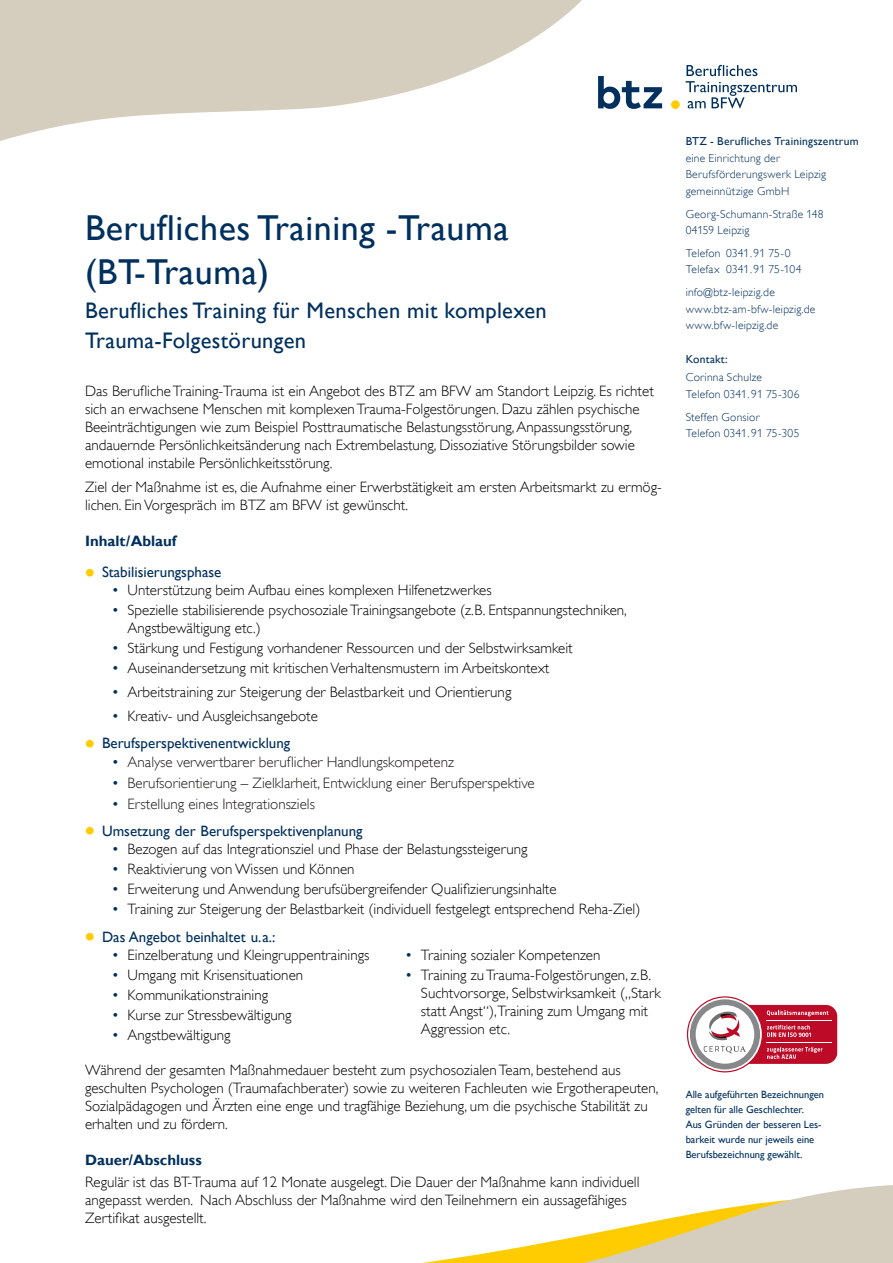
<style>
.page{position:relative;width:893px;height:1263px;background:#fff}
.page>*{position:absolute;margin:0;border:0;box-sizing:border-box;transform-origin:0 0}
.t1{font:36px/43.2px "Gill Sans Alt One WGL";letter-spacing:.015em;color:#00305e}
.t2{font:22.5px/30px "Gill Sans Alt One WGL";letter-spacing:.015em;color:#00305e}
.t3{font:15px/18px "Gill Sans Alt One WGL Light";color:#000}
.t4{font:15px "Gill Sans Alt One WGL Light";color:#1b1a18}
.t5{font:15px "Gill Sans Alt One WGL";color:#00305e}
.t6{font:700 15px "Gill Sans Alt One WGL";color:#00305e}
.t7{font:11.55px/16.5px "Gill Sans Alt One WGL Light";letter-spacing:.02em;color:#00305e}
.t8{font:11.55px "Gill Sans Alt One WGL";letter-spacing:.02em;color:#00305e}
.t9{font:10.5px/15px "Gill Sans Alt One WGL";color:#00305e}
.s1{font-weight:700;font-size:27px;color:#fecc00}
.s2{font-family:"Gill Sans Alt One WGL";color:#00305e}
</style>
<div class="page">
<svg style="left:422px;top:1185px;width:471px;height:78px"></svg>
<svg style="left:0;top:0;width:582px;height:141px;fill:#d5cebe"></svg>
<svg style="left:686px;top:65px;width:111px;height:43px"></svg>
<div style="left:671px;top:100px;width:9px;height:9px;background:#fecc00;border-radius:50%"></div>
<svg style="left:598px;top:76px;width:64px;height:33px"></svg>
<div style="left:701px;top:1005px;width:136px;height:59px;background:#bd0a26;border-radius:11px"></div>
<hr style="left:767px;top:1042px;width:65px;height:1px;background:#fff">
<hr style="left:767px;top:1020px;width:65px;height:1px;background:#fff">
<svg style="left:687px;top:996px;width:141px;height:76px"></svg>
<h1 class="t1" style="left:85px;top:206px;width:425px">Berufliches Training -Trauma (BT-Trauma)</h1>
<h2 class="t2" style="left:85px;top:295px;width:463px">Berufliches Training für Menschen mit komplexen<br>Trauma-Folgestörungen</h2>
<p class="t3" style="left:85px;top:382px;width:570px">Das Berufliche Training-Trauma ist ein Angebot des BTZ am BFW am Standort Leipzig. Es richtet sich an erwachsene Menschen mit komplexen Trauma-Folgestörungen. Dazu zählen psychische Beeinträchtigungen wie zum Beispiel Posttraumatische Belastungsstörung, Anpassungsstörung, andauernde Persönlichkeitsänderung nach Extrembelastung, Dissoziative Störungsbilder sowie emotional instabile Persönlichkeitsstörung.</p>
<p class="t3" style="left:85px;top:478px;width:578px">Ziel der Maßnahme ist es, die Aufnahme einer Erwerbstätigkeit am ersten Arbeitsmarkt zu ermög&shy;lichen. Ein Vorgespräch im BTZ am BFW ist gewünscht.</p>
<p class="t6" style="left:85px;top:530px;width:93px">Inhalt/Ablauf</p>
<p class="t5" style="left:85px;top:562px;width:138px"><span class="s1">•</span> Stabilisierungsphase</p>
<p class="t3" style="left:113px;top:581px;width:381px"><span class="s2">•</span> Unterstützung beim Aufbau eines komplexen Hilfenetzwerkes</p>
<p class="t3" style="left:128px;top:601px;width:501px;text-indent:-15px"><span class="s2">•</span> Spezielle stabilisierende psychosoziale Trainingsangebote (z.B. Entspannungstechniken,<br>Angstbewältigung etc.)</p>
<p class="t3" style="left:113px;top:639px;width:462px"><span class="s2">•</span> Stärkung und Festigung vorhandener Ressourcen und der Selbstwirksamkeit</p>
<p class="t3" style="left:113px;top:659px;width:438px"><span class="s2">•</span> Auseinandersetzung mit kritischen Verhaltensmustern im Arbeitskontext</p>
<p class="t3" style="left:113px;top:683px;width:400px"><span class="s2">•</span> Arbeitstraining zur Steigerung der Belastbarkeit und Orientierung</p>
<p class="t3" style="left:113px;top:707px;width:207px"><span class="s2">•</span> Kreativ- und Ausgleichsangebote</p>
<p class="t5" style="left:85px;top:733px;width:207px"><span class="s1">•</span> Berufsperspektivenentwicklung</p>
<p class="t4" style="left:113px;top:752px;width:343px"><span class="s2">•</span> Analyse verwertbarer beruflicher Handlungskompetenz</p>
<p class="t4" style="left:113px;top:773px;width:424px"><span class="s2">•</span> Berufsorientierung – Zielklarheit, Entwicklung einer Berufsperspektive</p>
<p class="t4" style="left:113px;top:794px;width:204px"><span class="s2">•</span> Erstellung eines Integrationsziels</p>
<p class="t5" style="left:85px;top:821px;width:279px"><span class="s1">•</span> Umsetzung der Berufsperspektivenplanung</p>
<p class="t3" style="left:113px;top:840px;width:416px"><span class="s2">•</span> Bezogen auf das Integrationsziel und Phase der Belastungssteigerung</p>
<p class="t3" style="left:113px;top:860px;width:243px"><span class="s2">•</span> Reaktivierung von Wissen und Können</p>
<p class="t3" style="left:113px;top:880px;width:445px"><span class="s2">•</span> Erweiterung und Anwendung berufsübergreifender Qualifizierungsinhalte</p>
<p class="t3" style="left:113px;top:900px;width:529px"><span class="s2">•</span> Training zur Steigerung der Belastbarkeit (individuell festgelegt entsprechend Reha-Ziel)</p>
<p class="t5" style="left:85px;top:926px;width:192px"><span class="s1">•</span> Das Angebot beinhaltet u.a.:</p>
<p class="t3" style="left:113px;top:946px;width:258px"><span class="s2">•</span> Einzelberatung und Kleingruppentrainings</p>
<p class="t3" style="left:113px;top:966px;width:192px"><span class="s2">•</span> Umgang mit Krisensituationen</p>
<p class="t3" style="left:113px;top:986px;width:157px"><span class="s2">•</span> Kommunikationstraining</p>
<p class="t3" style="left:113px;top:1006px;width:180px"><span class="s2">•</span> Kurse zur Stressbewältigung</p>
<p class="t3" style="left:113px;top:1026px;width:120px"><span class="s2">•</span> Angstbewältigung</p>
<p class="t3" style="left:406px;top:946px;width:196px"><span class="s2">•</span> Training sozialer Kompetenzen</p>
<p class="t3" style="left:421px;top:966px;width:241px;text-indent:-15px"><span class="s2">•</span> Training zu Trauma-Folgestörungen, z.B.<br>Suchtvorsorge, Selbstwirksamkeit („Stark statt Angst“),Training zum Umgang mit Aggression etc.</p>
<p class="t3" style="left:85px;top:1061px;width:575px">Während der gesamten Maßnahmedauer besteht zum psychosozialen Team, bestehend aus geschulten Psychologen (Traumafachberater) sowie zu weiteren Fachleuten wie Ergotherapeuten, Sozialpädagogen und Ärzten eine enge und tragfähige Beziehung, um die psychische Stabilität zu erhalten und zu fördern.</p>
<p class="t6" style="left:85px;top:1149px;width:118px">Dauer/Abschluss</p>
<p class="t3" style="left:85px;top:1173px;width:556px">Regulär ist das BT-Trauma auf 12 Monate ausgelegt. Die Dauer der Maßnahme kann individuell angepasst werden. Nach Abschluss der Maßnahme wird den Teilnehmern ein aussagefähiges<br>Zertifikat ausgestellt.</p>
<p class="t8" style="left:686px;top:133px;width:174px">BTZ - Berufliches Trainingszentrum</p>
<p class="t7" style="left:686px;top:150px;width:142px">eine Einrichtung der<br>Berufsförderungswerk Leipzig gemeinnützige GmbH</p>
<p class="t7" style="left:686px;top:205px;width:140px">Georg-Schumann-Straße 148<br>04159 Leipzig</p>
<p class="t7" style="left:686px;top:245px;width:117px">Telefon 0341.91 75-0<br>Telefax 0341.91 75-104</p>
<p class="t7" style="left:686px;top:284px;width:131px">info@btz-leipzig.de www.btz-am-bfw-leipzig.de www.bfw-leipzig.de</p>
<p class="t8" style="left:686px;top:351px;width:44px">Kontakt:</p>
<p class="t7" style="left:686px;top:369px;width:115px">Corinna Schulze<br>Telefon 0341.91 75-306</p>
<p class="t7" style="left:686px;top:409px;width:115px">Steffen Gonsior<br>Telefon 0341.91 75-305</p>
<p class="t9" style="left:686px;top:1087px;width:140px">Alle aufgeführten Bezeichnungen gelten für alle Geschlechter.<br>Aus Gründen der besseren Les&shy;barkeit wurde nur jeweils eine<br>Berufsbezeichnung gewählt.</p>
</div>
